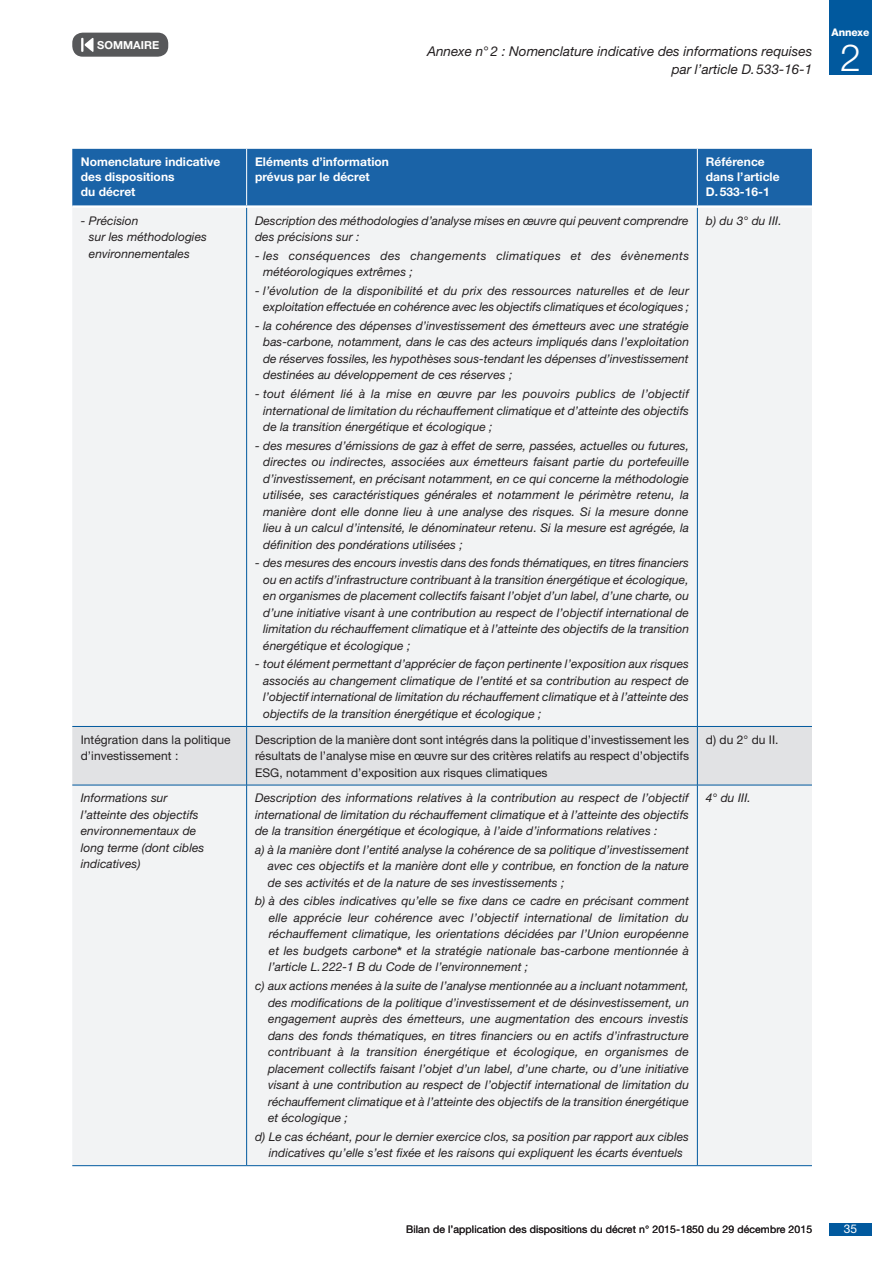
<style>
.page{position:relative;width:893px;height:1263px;background:#fff}
.page>*{position:absolute;margin:0;border:0;box-sizing:border-box;transform-origin:0 0}
.t1{font:300 37.5px "Helvetica Neue LT Std";color:#fff}
.t2{font:italic 13.5px/18px "Helvetica Neue LT Std";color:#231f20;text-align:right}
.Tab-P{font:italic 12px/16.5px "Helvetica Neue LT Std";letter-spacing:.005em;color:#231f20;text-align:justify}
.Tab-P-2{font:12px/16.5px "Helvetica Neue LT Std";letter-spacing:.005em;color:#231f20}
.Tab_entete_BLANC{font:700 12px/15px "Helvetica Neue LT Std";letter-spacing:.005em;color:#fff}
.Tab-P-3{font:italic 12px/16.5px "Helvetica Neue LT Std";letter-spacing:.03em;color:#231f20}
.t3{font:12px "Helvetica Neue LT Std";color:#fff}
.t4{font:700 11.1px "Helvetica Neue LT Std";letter-spacing:.005em;color:#fff}
.t5{font:10.5px "Helvetica Neue LT Std";letter-spacing:.01em;color:#231f20}
.t6{font:800 10.5px "Helvetica Neue LT Std";letter-spacing:-.01em;color:#fff}
.s1{font-weight:700;font-style:normal}
</style>
<div class="page">
<div style="left:829px;top:1222px;width:43px;height:13px;background:#01599e"></div>
<div style="left:829px;top:0;width:43px;height:75px;background:#01599e"></div>
<div style="left:72px;top:149px;width:740px;height:56px;background:#1a63a7"></div>
<div style="left:72px;top:208px;width:740px;height:957px;background:#f2f3f4"></div>
<div style="left:72px;top:727px;width:740px;height:58px;background:#e1e2e4"></div>
<hr style="left:246px;top:208px;width:1px;height:518px;background:#01599e">
<hr style="left:697px;top:208px;width:1px;height:518px;background:#01599e">
<hr style="left:72px;top:726px;width:175px;height:1px;background:#01599e">
<hr style="left:247px;top:726px;width:450px;height:1px;background:#01599e">
<hr style="left:246px;top:727px;width:1px;height:58px;background:#01599e">
<hr style="left:697px;top:726px;width:115px;height:1px;background:#01599e">
<hr style="left:697px;top:727px;width:1px;height:58px;background:#01599e">
<hr style="left:72px;top:785px;width:175px;height:1px;background:#01599e">
<hr style="left:247px;top:785px;width:450px;height:1px;background:#01599e">
<hr style="left:246px;top:785px;width:1px;height:380px;background:#01599e">
<hr style="left:697px;top:785px;width:115px;height:1px;background:#01599e">
<hr style="left:697px;top:785px;width:1px;height:380px;background:#01599e">
<hr style="left:72px;top:1165px;width:175px;height:1px;background:#01599e">
<hr style="left:247px;top:1165px;width:450px;height:1px;background:#01599e">
<hr style="left:697px;top:1165px;width:115px;height:1px;background:#01599e">
<hr style="left:246px;top:149px;width:1px;height:56px;background:#fff">
<hr style="left:697px;top:149px;width:1px;height:56px;background:#fff">
<div style="left:72px;top:33px;width:96px;height:24px;background:#57585a;border-radius:10px"></div>
<svg style="left:81px;top:38px;width:13px;height:14px"></svg>
<p class="t4" style="left:97px;top:38px;width:64px">SOMMAIRE</p>
<p class="t2" style="left:427px;top:42px;width:387px">Annexe n°2 : Nomenclature indicative des informations requises par l’article D.533-16-1</p>
<p class="t6" style="left:831px;top:26px;width:39px">Annexe</p>
<h1 class="t1" style="left:840px;top:34px;width:22px">2</h1>
<p class="Tab_entete_BLANC" style="left:81px;top:154px;width:141px">Nomenclature indicative des dispositions<br>du décret</p>
<p class="Tab_entete_BLANC" style="left:255px;top:154px;width:135px">Eléments d’information prévus par le décret</p>
<p class="Tab_entete_BLANC" style="left:706px;top:154px;width:75px">Référence dans l’article<br>D.533-16-1</p>
<p class="Tab-P" style="left:89px;top:212px;width:120px;text-align:left;text-indent:-8px">- Précision<br>sur les méthodologies environnementales</p>
<p class="Tab-P" style="left:255px;top:212px;width:435px">Description des méthodologies d’analyse mises en œuvre qui peuvent comprendre des précisions sur :</p>
<p class="Tab-P" style="left:706px;top:212px;width:77px">b) du 3° du III.</p>
<p class="Tab-P-3" style="left:263px;top:247px;width:427px;text-indent:-8px">- les conséquences des changements climatiques et des évènements météorologiques extrêmes ;</p>
<p class="Tab-P" style="left:255px;top:282px;width:436px;text-align:right">- l’évolution de la disponibilité et du prix des ressources naturelles et de leur exploitation effectuée en cohérence avec les objectifs climatiques et écologiques ;</p>
<p class="Tab-P" style="left:263px;top:317px;width:427px;text-indent:-8px">- la cohérence des dépenses d’investissement des émetteurs avec une stratégie bas-carbone, notamment, dans le cas des acteurs impliqués dans l’exploitation de réserves fossiles, les hypothèses sous-tendant les dépenses d’investissement destinées au développement de ces réserves ;</p>
<p class="Tab-P" style="left:263px;top:385px;width:427px;text-indent:-8px">- tout élément lié à la mise en œuvre par les pouvoirs publics de l’objectif international de limitation du réchauffement climatique et d’atteinte des objectifs de la transition énergétique et écologique ;</p>
<p class="Tab-P" style="left:263px;top:437px;width:427px;text-indent:-8px">- des mesures d’émissions de gaz à effet de serre, passées, actuelles ou futures, directes ou indirectes, associées aux émetteurs faisant partie du portefeuille d’investissement, en précisant notamment, en ce qui concerne la méthodologie utilisée, ses caractéristiques générales et notamment le périmètre retenu, la manière dont elle donne lieu à une analyse des risques. Si la mesure donne lieu à un calcul d’intensité, le dénominateur retenu. Si la mesure est agrégée, la définition des pondérations utilisées ;</p>
<p class="Tab-P" style="left:263px;top:555px;width:427px;text-indent:-8px">- des mesures des encours investis dans des fonds thématiques, en titres financiers ou en actifs d’infrastructure contribuant à la transition énergétique et écologique, en organismes de placement collectifs faisant l’objet d’un label, d’une charte, ou d’une initiative visant à une contribution au respect de l’objectif international de limitation du réchauffement climatique et à l’atteinte des objectifs de la transition énergétique et écologique ;</p>
<p class="Tab-P" style="left:263px;top:656px;width:427px;text-indent:-8px">- tout élément permettant d’apprécier de façon pertinente l’exposition aux risques associés au changement climatique de l’entité et sa contribution au respect de l’objectif international de limitation du réchauffement climatique et à l’atteinte des objectifs de la transition énergétique et écologique ;</p>
<p class="Tab-P-2" style="left:81px;top:731px;width:151px">Intégration dans la politique d’investissement :</p>
<p class="Tab-P-2" style="left:255px;top:731px;width:435px;text-align:justify">Description de la manière dont sont intégrés dans la politique d’investissement les résultats de l’analyse mise en œuvre sur des critères relatifs au respect d’objectifs ESG, notamment d’exposition aux risques climatiques</p>
<p class="Tab-P-2" style="left:706px;top:731px;width:74px">d) du 2° du II.</p>
<p class="Tab-P" style="left:81px;top:789px;width:125px;text-align:left">Informations sur l’atteinte des objectifs environnementaux de long terme (dont cibles indicatives)</p>
<p class="Tab-P" style="left:255px;top:789px;width:435px">Description des informations relatives à la contribution au respect de l’objectif international de limitation du réchauffement climatique et à l’atteinte des objectifs de la transition énergétique et écologique, à l’aide d’informations relatives :</p>
<p class="Tab-P" style="left:706px;top:789px;width:46px">4° du III.</p>
<p class="Tab-P" style="left:268px;top:841px;width:423px;text-indent:-13px">a) à la manière dont l’entité analyse la cohérence de sa politique d’investissement avec ces objectifs et la manière dont elle y contribue, en fonction de la nature de ses activités et de la nature de ses investissements ;</p>
<p class="Tab-P" style="left:269px;top:893px;width:422px;text-indent:-14px">b) à des cibles indicatives qu’elle se fixe dans ce cadre en précisant comment elle apprécie leur cohérence avec l’objectif international de limitation du réchauffement climatique, les orientations décidées par l’Union européenne et les budgets carbone<span class="s1">*</span> et la stratégie nationale bas-carbone mentionnée à l’article L.222-1 B du Code de l’environnement ;</p>
<p class="Tab-P" style="left:268px;top:977px;width:422px;text-indent:-13px">c) aux actions menées à la suite de l’analyse mentionnée au a incluant notamment, des modifications de la politique d’investissement et de désinvestissement, un engagement auprès des émetteurs, une augmentation des encours investis dans des fonds thématiques, en titres financiers ou en actifs d’infrastructure contribuant à la transition énergétique et écologique, en organismes de placement collectifs faisant l’objet d’un label, d’une charte, ou d’une initiative visant à une contribution au respect de l’objectif international de limitation du réchauffement climatique et à l’atteinte des objectifs de la transition énergétique et écologique ;</p>
<p class="Tab-P" style="left:269px;top:1128px;width:422px;text-indent:-14px">d) Le cas échéant, pour le dernier exercice clos, sa position par rapport aux cibles indicatives qu’elle s’est fixée et les raisons qui expliquent les écarts éventuels</p>
<p class="t5" style="left:406px;top:1223px;width:408px">Bilan de l’application des dispositions du décret n° 2015-1850 du 29 décembre 2015</p>
<p class="t3" style="left:844px;top:1222px;width:15px">35</p>
</div>
